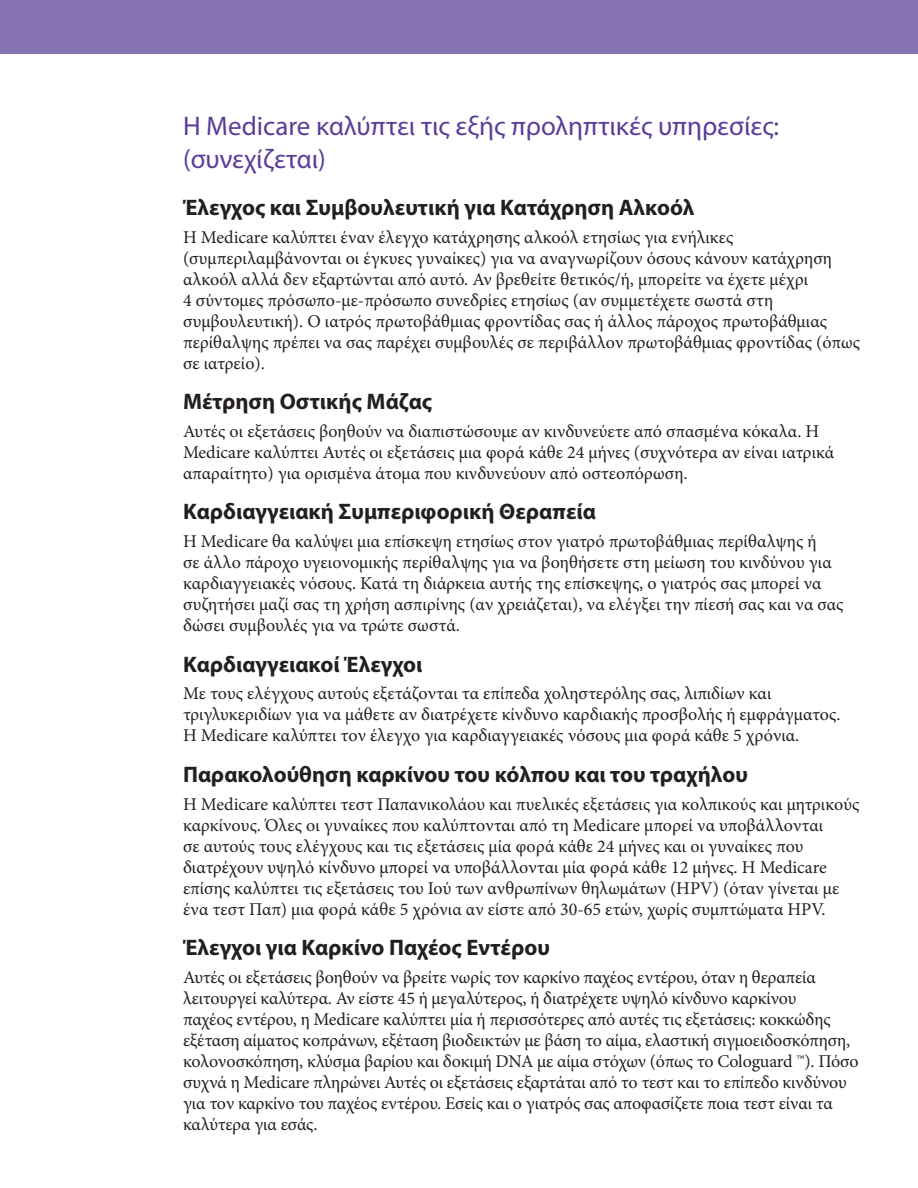
<style>
.page{position:relative;width:918px;height:1188px;background:#fff}
.page>*{position:absolute;margin:0;border:0;box-sizing:border-box;transform-origin:0 0}
.PS_Heading_1a_cont{font:27px/32.4px "Myriad Pro";color:#593e99}
.PS_Heading_2{font:700 22.5px "Myriad Pro";color:#231f20}
.PS_text{font:18px/21px "Minion Pro";color:#231f20}
</style>
<div class="page">
<div style="left:0;top:0;width:918px;height:54px;background:#8674b5"></div>
<p class="PS_Heading_1a_cont" style="left:183px;top:110px;width:598px">Η Medicare καλύπτει τις εξής προληπτικές υπηρεσίες: (συνεχίζεται)</p>
<h2 class="PS_Heading_2" style="left:183px;top:193px;width:513px">Έλεγχος και Συμβουλευτική για Κατάχρηση Αλκοόλ</h2>
<p class="PS_text" style="left:183px;top:227px;width:679px">Η Medicare καλύπτει έναν έλεγχο κατάχρησης αλκοόλ ετησίως για ενήλικες (συμπεριλαμβάνονται οι έγκυες γυναίκες) για να αναγνωρίζουν όσους κάνουν κατάχρηση αλκοόλ αλλά δεν εξαρτώνται από αυτό. Αν βρεθείτε θετικός/ή, μπορείτε να έχετε μέχρι<br>4 σύντομες πρόσωπο-με-πρόσωπο συνεδρίες ετησίως (αν συμμετέχετε σωστά στη συμβουλευτική). Ο ιατρός πρωτοβάθμιας φροντίδας σας ή άλλος πάροχος πρωτοβάθμιας περίθαλψης πρέπει να σας παρέχει συμβουλές σε περιβάλλον πρωτοβάθμιας φροντίδας (όπως σε ιατρείο).</p>
<h2 class="PS_Heading_2" style="left:183px;top:387px;width:251px">Μέτρηση Οστικής Μάζας</h2>
<p class="PS_text" style="left:183px;top:421px;width:653px">Αυτές οι εξετάσεις βοηθούν να διαπιστώσουμε αν κινδυνεύετε από σπασμένα κόκαλα. Η<br>Medicare καλύπτει Αυτές οι εξετάσεις μια φορά κάθε 24 μήνες (συχνότερα αν είναι ιατρικά απαραίτητο) για ορισμένα άτομα που κινδυνεύουν από οστεοπόρωση.</p>
<h2 class="PS_Heading_2" style="left:183px;top:497px;width:414px">Καρδιαγγειακή Συμπεριφορική Θεραπεία</h2>
<p class="PS_text" style="left:183px;top:531px;width:662px">Η Medicare θα καλύψει μια επίσκεψη ετησίως στον γιατρό πρωτοβάθμιας περίθαλψης ή<br>σε άλλο πάροχο υγειονομικής περίθαλψης για να βοηθήσετε στη μείωση του κινδύνου για καρδιαγγειακές νόσους. Κατά τη διάρκεια αυτής της επίσκεψης, ο γιατρός σας μπορεί να συζητήσει μαζί σας τη χρήση ασπιρίνης (αν χρειάζεται), να ελέγξει την πίεσή σας και να σας δώσει συμβουλές για να τρώτε σωστά.</p>
<h2 class="PS_Heading_2" style="left:183px;top:649px;width:241px">Καρδιαγγειακοί Έλεγχοι</h2>
<p class="PS_text" style="left:183px;top:683px;width:659px">Με τους ελέγχους αυτούς εξετάζονται τα επίπεδα χοληστερόλης σας, λιπιδίων και τριγλυκεριδίων για να μάθετε αν διατρέχετε κίνδυνο καρδιακής προσβολής ή εμφράγματος.<br>H Medicare καλύπτει τον έλεγχο για καρδιαγγειακές νόσους μια φορά κάθε 5 χρόνια.</p>
<h2 class="PS_Heading_2" style="left:183px;top:760px;width:567px">Παρακολούθηση καρκίνου του κόλπου και του τραχήλου</h2>
<p class="PS_text" style="left:183px;top:794px;width:678px">Η Medicare καλύπτει τεστ Παπανικολάου και πυελικές εξετάσεις για κολπικούς και μητρικούς καρκίνους. Όλες οι γυναίκες που καλύπτονται από τη Medicare μπορεί να υποβάλλονται<br>σε αυτούς τους ελέγχους και τις εξετάσεις μία φορά κάθε 24 μήνες και οι γυναίκες που διατρέχουν υψηλό κίνδυνο μπορεί να υποβάλλονται μία φορά κάθε 12 μήνες. Η Medicare επίσης καλύπτει τις εξετάσεις του Ιού των ανθρωπίνων θηλωμάτων (HPV) (όταν γίνεται με ένα τεστ Παπ) μια φορά κάθε 5 χρόνια αν είστε από 30-65 ετών, χωρίς συμπτώματα HPV.</p>
<h2 class="PS_Heading_2" style="left:183px;top:933px;width:368px">Έλεγχοι για Καρκίνο Παχέος Εντέρου</h2>
<p class="PS_text" style="left:183px;top:967px;width:677px">Αυτές οι εξετάσεις βοηθούν να βρείτε νωρίς τον καρκίνο παχέος εντέρου, όταν η θεραπεία λειτουργεί καλύτερα. Αν είστε 45 ή μεγαλύτερος, ή διατρέχετε υψηλό κίνδυνο καρκίνου<br>παχέος εντέρου, η Medicare καλύπτει μία ή περισσότερες από αυτές τις εξετάσεις: κοκκώδης εξέταση αίματος κοπράνων, εξέταση βιοδεικτών με βάση το αίμα, ελαστική σιγμοειδοσκόπηση, κολονοσκόπηση, κλύσμα βαρίου και δοκιμή DNA με αίμα στόχων (όπως το Cologuard ™). Πόσο συχνά η Medicare πληρώνει Αυτές οι εξετάσεις εξαρτάται από το τεστ και το επίπεδο κινδύνου για τον καρκίνο του παχέος εντέρου. Εσείς και ο γιατρός σας αποφασίζετε ποια τεστ είναι τα καλύτερα για εσάς.</p>
</div>
